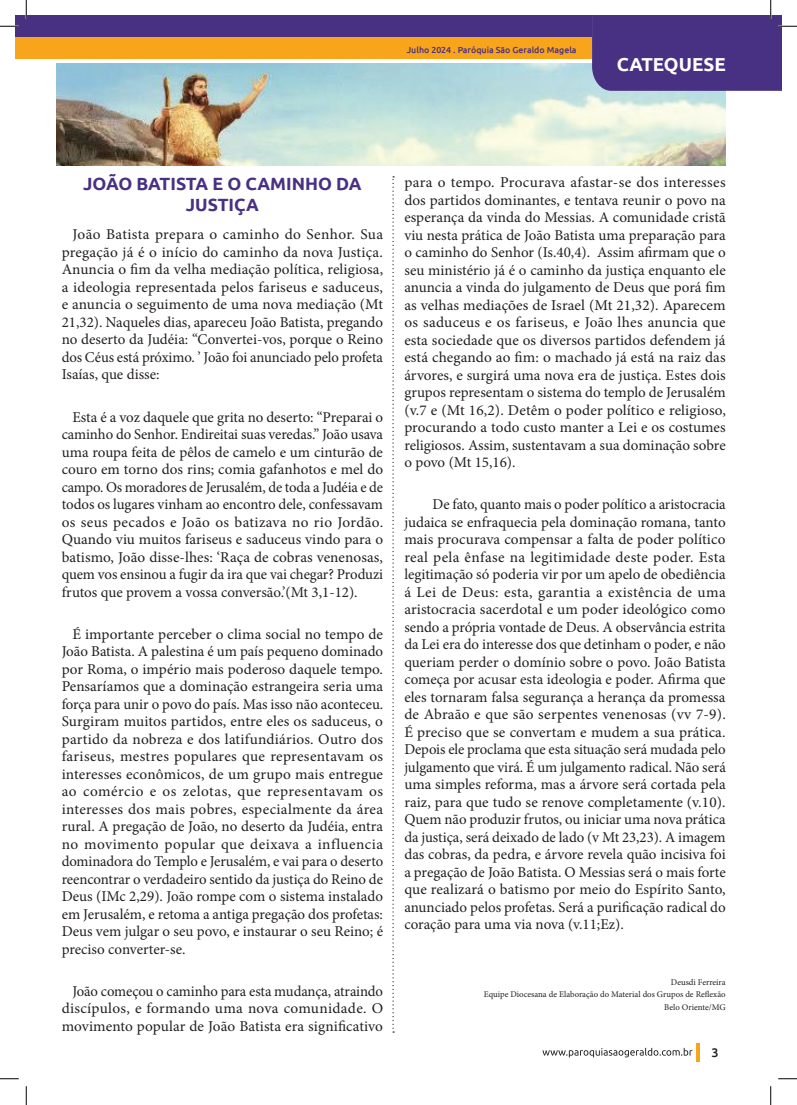
<style>
.page{position:relative;width:797px;height:1105px;background:#fff}
.page>*{position:absolute;margin:0;border:0;box-sizing:border-box;transform-origin:0 0}
.t1{font:700 18.75px "Ubuntu";color:#fff}
.t2{font:700 17.62px/21.2px "Ubuntu";color:#483082;text-align:center}
.t3{font:15px/17.5px "Minion Pro";color:#231f20;text-align:justify}
.t4{font:500 12.5px "Ubuntu";color:#231f20}
.t5{font:8.75px/12.5px "Minion Pro";color:#231f20;text-align:right}
.t6{font:500 8.75px "Ubuntu";color:#483082}
</style>
<div class="page">
<hr style="left:696px;top:1043px;width:4px;height:19px;background:#f9a51b">
<svg style="left:542px;top:1048px;width:150px;height:9px"></svg>
<div style="left:16px;top:16px;width:576px;height:22px;background:#483082"></div>
<div style="left:16px;top:38px;width:576px;height:21px;background:#f9a51b"></div>
<svg style="left:392px;top:176px;width:2px;height:857px"></svg>
<img style="left:57px;top:64px;width:668px;height:101px">
<svg style="left:0;top:25px;width:19px;height:2px"></svg>
<svg style="left:0;top:1078px;width:19px;height:1px"></svg>
<svg style="left:778px;top:1078px;width:19px;height:1px"></svg>
<svg style="left:25px;top:0;width:2px;height:19px"></svg>
<svg style="left:25px;top:1086px;width:2px;height:19px"></svg>
<svg style="left:592px;top:0;width:205px;height:91px"></svg>
<svg style="left:770px;top:1086px;width:1px;height:19px"></svg>
<p class="t6" style="left:407px;top:44px;width:171px">Julho 2024 . Paróquia São Geraldo Magela</p>
<p class="t1" style="left:616px;top:53px;width:110px">CATEQUESE</p>
<p class="t2" style="left:83px;top:173px;width:280px">JOÃO BATISTA E O CAMINHO DA<br>JUSTIÇA</p>
<p class="t3" style="left:62px;top:226px;width:323px;text-indent:11px">João Batista prepara o caminho do Senhor. Sua pregação já é o início do caminho da nova Justiça.<br>Anuncia o fim da velha mediação política, religiosa, a ideologia representada pelos fariseus e saduceus, e anuncia o seguimento de uma nova mediação (Mt 21,32). Naqueles dias, apareceu João Batista, pregando no deserto da Judéia: ‘‘Convertei-vos, porque o Reino dos Céus está próximo. ’ João foi anunciado pelo profeta Isaías, que disse:</p>
<p class="t3" style="left:62px;top:408px;width:323px;text-indent:11px">Esta é a voz daquele que grita no deserto: “Preparai o caminho do Senhor. Endireitai suas veredas.” João usava uma roupa feita de pêlos de camelo e um cinturão de couro em torno dos rins; comia gafanhotos e mel do campo. Os moradores de Jerusalém, de toda a Judéia e de todos os lugares vinham ao encontro dele, confessavam os seus pecados e João os batizava no rio Jordão.<br>Quando viu muitos fariseus e saduceus vindo para o batismo, João disse-lhes: ‘Raça de cobras venenosas, quem vos ensinou a fugir da ira que vai chegar? Produzi frutos que provem a vossa conversão.’(Mt 3,1-12).</p>
<p class="t3" style="left:62px;top:625px;width:323px;text-indent:11px">É importante perceber o clima social no tempo de João Batista. A palestina é um país pequeno dominado por Roma, o império mais poderoso daquele tempo.<br>Pensaríamos que a dominação estrangeira seria uma força para unir o povo do país. Mas isso não aconteceu.<br>Surgiram muitos partidos, entre eles os saduceus, o partido da nobreza e dos latifundiários. Outro dos fariseus, mestres populares que representavam os interesses econômicos, de um grupo mais entregue ao comércio e os zelotas, que representavam os interesses dos mais pobres, especialmente da área rural. A pregação de João, no deserto da Judéia, entra no movimento popular que deixava a influencia dominadora do Templo e Jerusalém, e vai para o deserto reencontrar o verdadeiro sentido da justiça do Reino de Deus (IMc 2,29). João rompe com o sistema instalado em Jerusalém, e retoma a antiga pregação dos profetas:<br>Deus vem julgar o seu povo, e instaurar o seu Reino; é preciso converter-se.</p>
<p class="t3" style="left:62px;top:982px;width:323px;text-indent:11px">João começou o caminho para esta mudança, atraindo discípulos, e formando uma nova comunidade. O movimento popular de João Batista era significativo</p>
<p class="t3" style="left:404px;top:174px;width:323px">para o tempo. Procurava afastar-se dos interesses dos partidos dominantes, e tentava reunir o povo na esperança da vinda do Messias. A comunidade cristã viu nesta prática de João Batista uma preparação para o caminho do Senhor (Is.40,4). Assim afirmam que o seu ministério já é o caminho da justiça enquanto ele anuncia a vinda do julgamento de Deus que porá fim as velhas mediações de Israel (Mt 21,32). Aparecem os saduceus e os fariseus, e João lhes anuncia que esta sociedade que os diversos partidos defendem já está chegando ao fim: o machado já está na raiz das árvores, e surgirá uma nova era de justiça. Estes dois grupos representam o sistema do templo de Jerusalém (v.7 e (Mt 16,2). Detêm o poder político e religioso, procurando a todo custo manter a Lei e os costumes religiosos. Assim, sustentavam a sua dominação sobre o povo (Mt 15,16).</p>
<p class="t3" style="left:404px;top:496px;width:323px;text-indent:28px">De fato, quanto mais o poder político a aristocracia judaica se enfraquecia pela dominação romana, tanto mais procurava compensar a falta de poder político real pela ênfase na legitimidade deste poder. Esta legitimação só poderia vir por um apelo de obediência á Lei de Deus: esta, garantia a existência de uma aristocracia sacerdotal e um poder ideológico como sendo a própria vontade de Deus. A observância estrita da Lei era do interesse dos que detinham o poder, e não queriam perder o domínio sobre o povo. João Batista começa por acusar esta ideologia e poder. Afirma que eles tornaram falsa segurança a herança da promessa de Abraão e que são serpentes venenosas (vv 7-9).<br>É preciso que se convertam e mudem a sua prática.<br>Depois ele proclama que esta situação será mudada pelo julgamento que virá. É um julgamento radical. Não será uma simples reforma, mas a árvore será cortada pela raiz, para que tudo se renove completamente (v.10).<br>Quem não produzir frutos, ou iniciar uma nova prática da justiça, será deixado de lado (v Mt 23,23). A imagem das cobras, da pedra, e árvore revela quão incisiva foi a pregação de João Batista. O Messias será o mais forte que realizará o batismo por meio do Espírito Santo, anunciado pelos profetas. Será a purificação radical do coração para uma via nova (v.11;Ez).</p>
<p class="t5" style="left:484px;top:976px;width:243px">Deusdi Ferreira<br>Equipe Diocesana de Elaboração do Material dos Grupos de Reflexão<br>Belo Oriente/MG</p>
<p class="t4" style="left:711px;top:1045px;width:9px">3</p>
</div>
